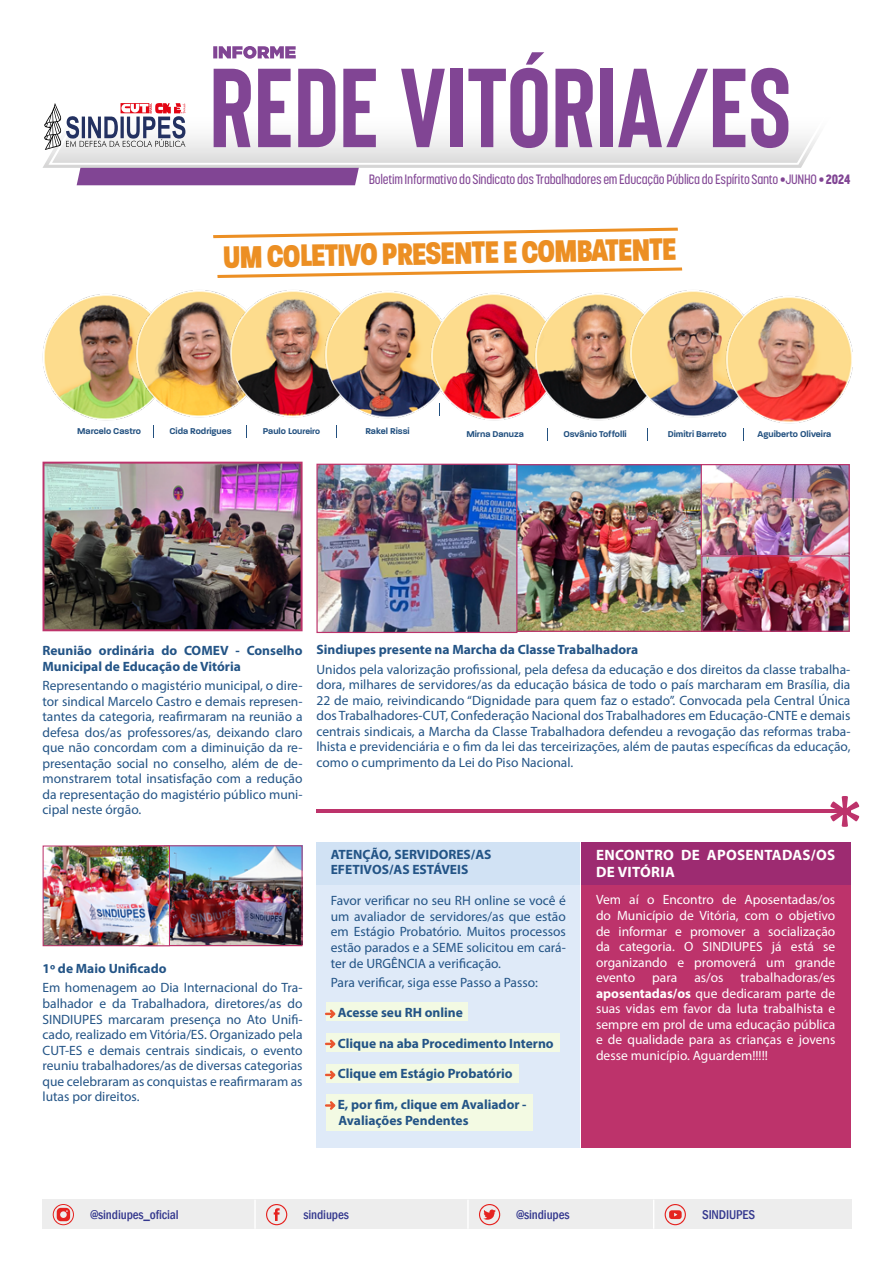
<style>
.page{position:relative;width:893px;height:1263px;background:#fff}
.page>*{position:absolute;margin:0;border:0;box-sizing:border-box;transform-origin:0 0}
.t1{font:84.45px "Calibri";color:#bd336b}
.t2{font:800 33.6px "Paralucent Condensed";color:#ec8f23}
.t3{font:700 15px "Myriad Pro";letter-spacing:.02em;color:#fff}
.t4{font:13.5px/15.6px "Myriad Pro";color:#235486;text-align:justify}
.t5{font:13.5px/15.6px "Myriad Pro";color:#fff;text-align:justify}
.t6{font:700 13.5px/15.6px "Myriad Pro";color:#235486}
.t7{font:500 13.5px "Korolev Condensed";letter-spacing:-.02em;color:#814594}
.t8{font:500 condensed 13.05px "Franklin Gothic";letter-spacing:-.01em;color:#34388e}
.t9{font:600 9.15px "Paralucent";color:#235180}
.s1{font-weight:800}
.s2{font-size:8.7px}
.s3{font-weight:400}
.s4{font-weight:700}
</style>
<div class="page">
<div style="left:42px;top:1199px;width:809px;height:30px;background:#ededed"></div>
<hr style="left:467px;top:1199px;width:2px;height:30px;background:#fff">
<hr style="left:653px;top:1199px;width:1px;height:30px;background:#fff">
<svg style="left:52px;top:1199px;width:416px;height:29px"></svg>
<svg style="left:479px;top:1204px;width:21px;height:21px"></svg>
<svg style="left:665px;top:1204px;width:21px;height:21px"></svg>
<svg style="left:43px;top:84px;width:760px;height:84px"></svg>
<svg style="left:376px;top:87px;width:443px;height:78px"></svg>
<svg style="left:213px;top:46px;width:83px;height:13px"></svg>
<svg style="left:44px;top:69px;width:332px;height:116px"></svg>
<svg style="left:401px;top:69px;width:44px;height:78px"></svg>
<div style="left:450px;top:69px;width:13px;height:78px;background:#814594"></div>
<svg style="left:468px;top:52px;width:80px;height:96px"></svg>
<svg style="left:555px;top:69px;width:38px;height:78px"></svg>
<div style="left:600px;top:69px;width:12px;height:78px;background:#814594"></div>
<svg style="left:618px;top:69px;width:127px;height:78px"></svg>
<svg style="left:751px;top:68px;width:37px;height:80px"></svg>
<div style="left:316px;top:842px;width:264px;height:306px;background:#dfeaf8"></div>
<div style="left:316px;top:842px;width:264px;height:43px;background:#d1e2f4"></div>
<div style="left:326px;top:1002px;width:142px;height:19px;background:#f8ffde"></div>
<div style="left:326px;top:1033px;width:233px;height:19px;background:#f8ffde"></div>
<div style="left:326px;top:1064px;width:193px;height:19px;background:#f8ffde"></div>
<div style="left:580px;top:842px;width:270px;height:306px;background:#bd336b"></div>
<div style="left:326px;top:1094px;width:207px;height:36px;background:#f8ffde"></div>
<img style="left:517px;top:466px;width:184px;height:164px">
<div style="left:515px;top:464px;width:188px;height:168px;border:1px solid #bd336b"></div>
<svg style="left:325px;top:1009px;width:10px;height:9px"></svg>
<svg style="left:325px;top:1039px;width:10px;height:9px"></svg>
<svg style="left:325px;top:1070px;width:10px;height:9px"></svg>
<svg style="left:325px;top:1101px;width:10px;height:9px"></svg>
<img style="left:46px;top:465px;width:254px;height:163px">
<div style="left:43px;top:462px;width:260px;height:169px;border:2px solid #bd336b"></div>
<img style="left:318px;top:466px;width:197px;height:165px">
<div style="left:316px;top:464px;width:201px;height:169px;border:1px solid #bd336b"></div>
<img style="left:703px;top:466px;width:145px;height:89px">
<div style="left:701px;top:464px;width:149px;height:95px;border:1px solid #bd336b"></div>
<img style="left:703px;top:557px;width:145px;height:73px">
<div style="left:701px;top:555px;width:149px;height:77px;border:1px solid #bd336b"></div>
<hr style="left:316px;top:810px;width:534px;height:3px;background:#bd336b">
<div style="left:581px;top:842px;width:269px;height:43px;background:#9d2b71"></div>
<img style="left:170px;top:847px;width:131px;height:97px">
<div style="left:139px;top:845px;width:164px;height:101px;border:1px solid #bd336b"></div>
<img style="left:45px;top:847px;width:123px;height:97px">
<div style="left:43px;top:845px;width:127px;height:101px;border:1px solid #bd336b"></div>
<svg style="left:153px;top:426px;width:1px;height:12px"></svg>
<svg style="left:246px;top:426px;width:1px;height:12px"></svg>
<svg style="left:336px;top:426px;width:1px;height:12px"></svg>
<img style="left:43px;top:294px;width:92px;height:127px">
<img style="left:135px;top:290px;width:94px;height:127px">
<img style="left:229px;top:290px;width:95px;height:128px">
<img style="left:324px;top:291px;width:106px;height:127px">
<svg style="left:547px;top:428px;width:1px;height:13px"></svg>
<svg style="left:743px;top:428px;width:1px;height:13px"></svg>
<img style="left:430px;top:293px;width:104px;height:127px">
<img style="left:534px;top:293px;width:95px;height:128px">
<img style="left:629px;top:290px;width:97px;height:127px">
<img style="left:726px;top:296px;width:127px;height:128px">
<svg style="left:440px;top:403px;width:1px;height:13px"></svg>
<svg style="left:217px;top:267px;width:465px;height:11px"></svg>
<svg style="left:213px;top:228px;width:465px;height:10px"></svg>
<p class="t7" style="left:369px;top:171px;width:483px">Boletim Informativo do Sindicato dos Trabalhadores em Educação Pública do Espírito Santo •JUNHO • <span class="s1">2024</span></p>
<h2 class="t2" style="left:223px;top:237px;width:455px;rotate:-1deg">UM COLETIVO PRESENTE E COMBATENTE</h2>
<p class="t9" style="left:77px;top:426px;width:65px">Marcelo Castro</p>
<p class="t9" style="left:170px;top:426px;width:64px">Cida Rodrigues</p>
<p class="t9" style="left:263px;top:426px;width:59px">Paulo Lou<span class="s2">reiro</span></p>
<p class="t9" style="left:365px;top:426px;width:46px">Rakel Rissi</p>
<p class="t9" style="left:466px;top:428px;width:59px">Mirna Danuza</p>
<p class="t9" style="left:563px;top:428px;width:65px">Osvânio Toffolli</p>
<p class="t9" style="left:668px;top:428px;width:60px">Dimitri Barreto</p>
<p class="t9" style="left:758px;top:428px;width:75px">Aguiberto Oliveira</p>
<p class="t6" style="left:43px;top:642px;width:262px">Reunião ordinária do COMEV - Conselho<br>Municipal de Educação de Vitória</p>
<p class="t4" style="left:43px;top:678px;width:262px">Representando o magistério municipal, o dire&shy;tor sindical Marcelo Castro e demais represen&shy;tantes da categoria, reafirmaram na reunião a defesa dos/as professores/as, deixando claro que não concordam com a diminuição da re&shy;presentação social no conselho, além de de&shy;monstrarem total insatisfação com a redução da representação do magistério público muni&shy;cipal neste órgão.</p>
<p class="t6" style="left:43px;top:960px;width:125px">1º de Maio Unificado</p>
<p class="t4" style="left:43px;top:980px;width:262px">Em homenagem ao Dia Internacional do Tra&shy;balhador e da Trabalhadora, diretores/as do SINDIUPES marcaram presença no Ato Unifi&shy;cado, realizado em Vitória/ES. Organizado pela CUT-ES e demais centrais sindicais, o evento reuniu trabalhadores/as de diversas categorias que celebraram as conquistas e reafirmaram as lutas por direitos.</p>
<p class="t6" style="left:316px;top:641px;width:323px">Sindiupes presente na Marcha da Classe Trabalhadora</p>
<p class="t4" style="left:316px;top:661px;width:536px">Unidos pela valorização profissional, pela defesa da educação e dos direitos da classe trabalha&shy;dora, milhares de servidores/as da educação básica de todo o país marcharam em Brasília, dia 22 de maio, reivindicando “Dignidade para quem faz o estado”. Convocada pela Central Única dos Trabalhadores-CUT, Confederação Nacional dos Trabalhadores em Educação-CNTE e demais centrais sindicais, a Marcha da Classe Trabalhadora defendeu a revogação das reformas traba&shy;lhista e previdenciária e o fim da lei das terceirizações, além de pautas específicas da educação, como o cumprimento da Lei do Piso Nacional.</p>
<p class="t6" style="left:331px;top:846px;width:162px">ATENÇÃO, SERVIDORES/AS<br>EFETIVOS/AS ESTÁVEIS</p>
<p class="t4" style="left:331px;top:893px;width:237px">Favor verificar no seu RH online se você é um avaliador de servidores/as que estão em Estágio Probatório. Muitos processos estão parados e a SEME solicitou em cará&shy;ter de URGÊNCIA a verificação.</p>
<p class="t4" style="left:331px;top:974px;width:209px">Para verificar, siga esse Passo a Passo:</p>
<p class="t6" style="left:331px;top:1005px;width:134px"><span class="s3">-</span> Acesse seu RH online</p>
<p class="t6" style="left:331px;top:1035px;width:224px">- Clique na aba Procedimento Interno</p>
<p class="t6" style="left:331px;top:1066px;width:183px">- Clique em Estágio Probatório</p>
<p class="t6" style="left:338px;top:1096px;width:190px;text-indent:-8px">- E, por fim, clique em Avaliador -<br>Avaliações Pendentes</p>
<h1 class="t1" style="left:824px;top:768px;width:44px">*</h1>
<p class="t3" style="left:596px;top:845px;width:241px">ENCONTRO DE APOSENTADAS/OS</p>
<p class="t3" style="left:596px;top:862px;width:80px">DE VITÓRIA</p>
<p class="t5" style="left:596px;top:892px;width:241px">Vem aí o Encontro de Aposentadas/os do Município de Vitória, com o objetivo de informar e promover a socialização da categoria. O SINDIUPES já está se organizando e promoverá um grande evento</p>
<p class="t5" style="left:596px;top:969px;width:241px;text-indent:145px">trabalhadoras/es <span class="s4">aposentadas/os</span> que dedicaram parte de suas vidas em favor da luta trabalhista e sempre em prol de uma educação pública e de qualidade para as crianças e jovens desse município. Aguardem!!!!!</p>
<p class="t5" style="left:652px;top:969px;width:27px">para</p>
<p class="t5" style="left:694px;top:969px;width:31px">as/os</p>
<p class="t8" style="left:91px;top:1206px;width:90px">@sindiupes_oficial</p>
<p class="t8" style="left:303px;top:1206px;width:47px">sindiupes</p>
<p class="t8" style="left:516px;top:1206px;width:55px">@sindiupes</p>
<p class="t8" style="left:702px;top:1206px;width:54px">SINDIUPES</p>
</div>
